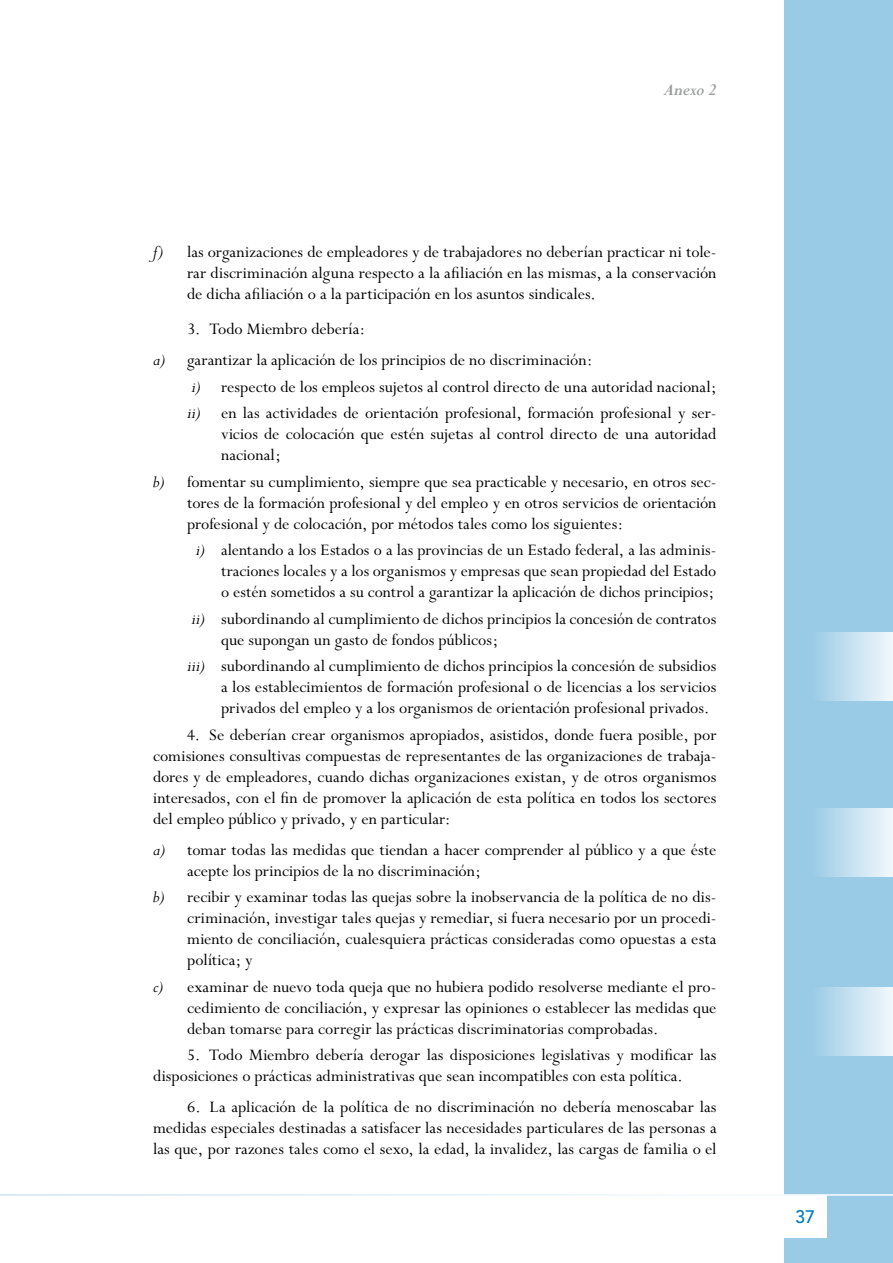
<style>
.page{position:relative;width:893px;height:1263px;background:#fff}
.page>*{position:absolute;margin:0;border:0;box-sizing:border-box;transform-origin:0 0}
.t1{font:18px/21px "Perpetua";color:#000;text-align:justify}
.t2{font:italic 700 18px "Perpetua";letter-spacing:-.025em;color:#9c9d9f}
.t3{font:500 18px "Avenir";color:#007ac0}
.s1{font-style:italic}
.s2{font-style:italic;color:#fff}
</style>
<div class="page">
<div style="left:785px;top:0;width:108px;height:1263px;background:#99cae6"></div>
<div style="left:784px;top:1195px;width:42px;height:42px;background:#fff"></div>
<hr style="left:0;top:1194px;width:893px;height:2px;background:#fff">
<div style="left:785px;top:632px;width:108px;height:68px;background:linear-gradient(to right,#88c1e2,#edf5fa)"></div>
<div style="left:785px;top:809px;width:108px;height:68px;background:linear-gradient(to right,#88c1e2,#edf5fa)"></div>
<div style="left:785px;top:987px;width:108px;height:68px;background:linear-gradient(to right,#88c1e2,#edf5fa)"></div>
<p class="t2" style="left:663px;top:80px;width:55px">Anexo 2</p>
<p class="t1" style="left:187px;top:242px;width:531px;text-indent:-34px"><span class="s1">f)</span> las organizaciones de empleadores y de trabajadores no deberían practicar ni tole&shy;rar discriminación alguna respecto a la afiliación en las mismas, a la conservación de dicha afiliación o a la participación en los asuntos sindicales.</p>
<p class="t1" style="left:153px;top:315px;width:441px;line-height:30.8px;text-indent:34px">3. Todo Miembro debería:<br><span class="s1">a)</span> garantizar la aplicación de los principios de no discriminación:</p>
<p class="t1" style="left:187px;top:374px;width:531px;line-height:26.5px"><span class="s2">i</span><span class="s1">i)</span> respecto de los empleos sujetos al control directo de una autoridad nacional; <span class="s1">ii)</span> en las actividades de orientación profesional, formación profesional y ser-</p>
<p class="t1" style="left:221px;top:424px;width:497px">vicios de colocación que estén sujetas al control directo de una autoridad nacional;</p>
<p class="t1" style="left:187px;top:472px;width:531px;text-indent:-34px"><span class="s1">b)</span> fomentar su cumplimiento, siempre que sea practicable y necesario, en otros sec&shy;tores de la formación profesional y del empleo y en otros servicios de orientación profesional y de colocación, por métodos tales como los siguientes:</p>
<p class="t1" style="left:221px;top:540px;width:497px;text-indent:-34px"><span class="s2">ii</span><span class="s1">i)</span> alentando a los Estados o a las provincias de un Estado federal, a las adminis&shy;traciones locales y a los organismos y empresas que sean propiedad del Estado o estén sometidos a su control a garantizar la aplicación de dichos principios;</p>
<p class="t1" style="left:221px;top:609px;width:497px;text-indent:-34px"><span class="s2">i</span><span class="s1">ii)</span> subordinando al cumplimiento de dichos principios la concesión de contratos que supongan un gasto de fondos públicos;</p>
<p class="t1" style="left:221px;top:656px;width:497px;text-indent:-34px"><span class="s1">iii)</span> subordinando al cumplimiento de dichos principios la concesión de subsidios a los establecimientos de formación profesional o de licencias a los servicios privados del empleo y a los organismos de orientación profesional privados.</p>
<p class="t1" style="left:153px;top:725px;width:565px;text-indent:34px">4. Se deberían crear organismos apropiados, asistidos, donde fuera posible, por comisiones consultivas compuestas de representantes de las organizaciones de trabaja&shy;dores y de empleadores, cuando dichas organizaciones existan, y de otros organismos interesados, con el fin de promover la aplicación de esta política en todos los sectores del empleo público y privado, y en particular:</p>
<p class="t1" style="left:187px;top:840px;width:531px;text-indent:-34px"><span class="s1">a)</span> tomar todas las medidas que tiendan a hacer comprender al público y a que éste acepte los principios de la no discriminación;</p>
<p class="t1" style="left:187px;top:887px;width:531px;text-indent:-34px"><span class="s1">b)</span> recibir y examinar todas las quejas sobre la inobservancia de la política de no dis&shy;criminación, investigar tales quejas y remediar, si fuera necesario por un procedi&shy;miento de conciliación, cualesquiera prácticas consideradas como opuestas a esta política; y</p>
<p class="t1" style="left:187px;top:977px;width:531px;text-indent:-34px"><span class="s1">c)</span> examinar de nuevo toda queja que no hubiera podido resolverse mediante el pro&shy;cedimiento de conciliación, y expresar las opiniones o establecer las medidas que deban tomarse para corregir las prácticas discriminatorias comprobadas.</p>
<p class="t1" style="left:153px;top:1045px;width:565px;text-indent:34px">5. Todo Miembro debería derogar las disposiciones legislativas y modificar las disposiciones o prácticas administrativas que sean incompatibles con esta política.</p>
<p class="t1" style="left:153px;top:1097px;width:565px;text-indent:34px">6. La aplicación de la política de no discriminación no debería menoscabar las medidas especiales destinadas a satisfacer las necesidades particulares de las personas a las que, por razones tales como el sexo, la edad, la invalidez, las cargas de familia o el</p>
<p class="t3" style="left:795px;top:1207px;width:10px">37</p>
</div>
